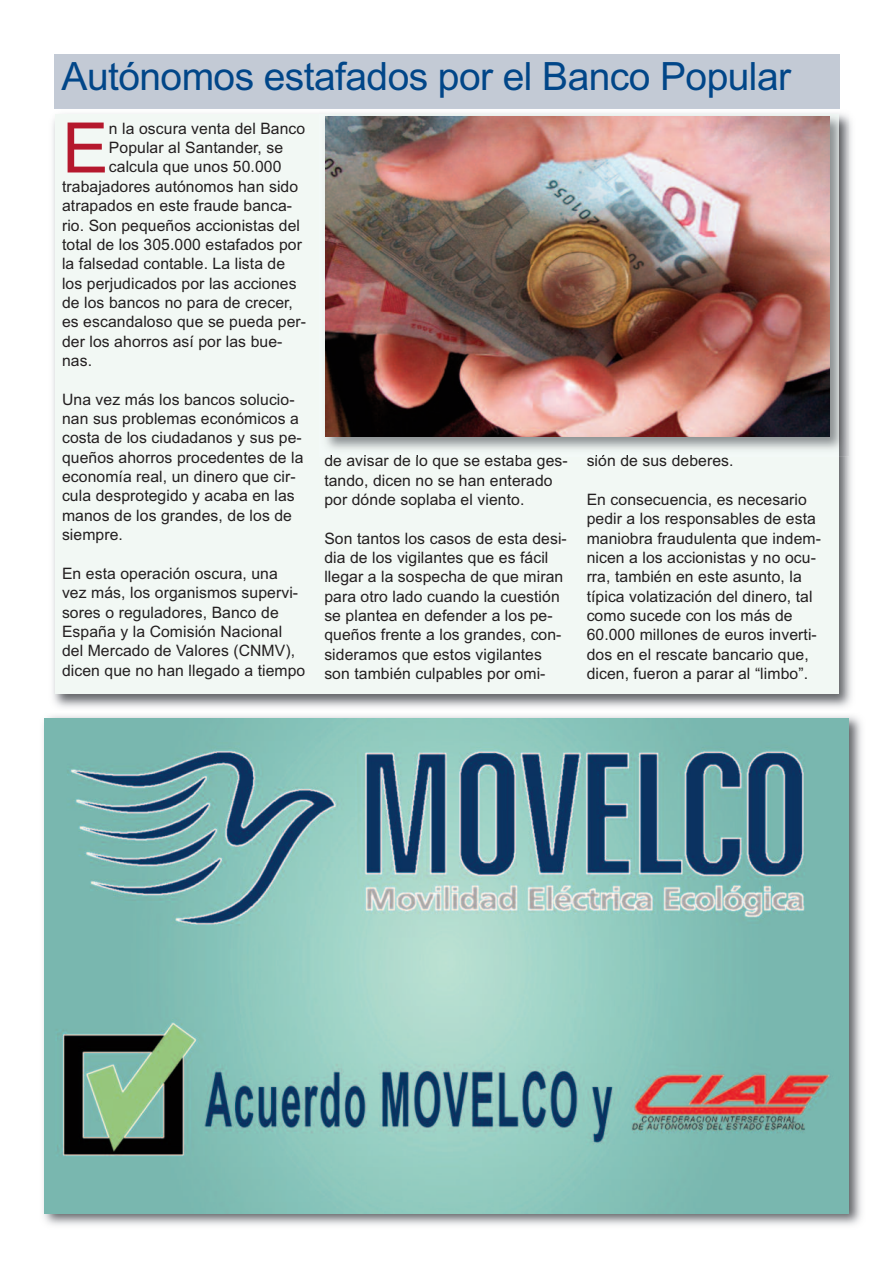
<style>
.page{position:relative;width:893px;height:1263px;background:#fff}
.page>*{position:absolute;margin:0;border:0;box-sizing:border-box;transform-origin:0 0}
.t1{font:69.75px "Arial";color:#b5182d}
.t2{font:39px "Arial";letter-spacing:-.015em;color:#014688}
.t3{font:15.75px/19.4px "Arial";letter-spacing:.005em;color:#231f20}
</style>
<div class="page">
<img style="left:53px;top:108px;width:799px;height:600px">
<div style="left:55px;top:115px;width:783px;height:579px;background:#f2f8f4"></div>
<div style="left:54px;top:54px;width:785px;height:54px;background:#c3cad5"></div>
<img style="left:54px;top:108px;width:785px;height:1px">
<img style="left:43px;top:715px;width:819px;height:510px">
<img style="left:44px;top:718px;width:805px;height:495px">
<img style="left:319px;top:110px;width:530px;height:346px">
<img style="left:329px;top:455px;width:72px;height:1px">
<img style="left:594px;top:455px;width:72px;height:1px">
<img style="left:326px;top:116px;width:504px;height:321px">
<h2 class="t2" style="left:62px;top:54px;width:731px">Autónomos estafados por el Banco Popular</h2>
<h1 class="t1" style="left:62px;top:108px;width:48px">E</h1>
<p class="t3" style="left:109px;top:119px;width:198px">n la oscura venta del Banco</p>
<p class="t3" style="left:109px;top:138px;width:176px">Popular al Santander, se</p>
<p class="t3" style="left:109px;top:157px;width:174px">calcula que unos 50.000</p>
<p class="t3" style="left:62px;top:177px;width:238px">trabajadores autónomos han sido</p>
<p class="t3" style="left:62px;top:196px;width:232px">atrapados en este fraude banca-</p>
<p class="t3" style="left:62px;top:215px;width:240px">rio. Son pequeños accionistas del</p>
<p class="t3" style="left:62px;top:235px;width:241px">total de los 305.000 estafados por</p>
<p class="t3" style="left:62px;top:254px;width:225px">la falsedad contable. La lista de</p>
<p class="t3" style="left:62px;top:273px;width:236px">los perjudicados por las acciones</p>
<p class="t3" style="left:62px;top:293px;width:232px">de los bancos no para de crecer,</p>
<p class="t3" style="left:62px;top:312px;width:246px">es escandaloso que se pueda per-</p>
<p class="t3" style="left:62px;top:332px;width:222px">der los ahorros así por las bue-</p>
<p class="t3" style="left:62px;top:351px;width:32px">nas.</p>
<p class="t3" style="left:62px;top:390px;width:243px">Una vez más los bancos solucio&shy;nan sus problemas económicos a costa de los ciudadanos y sus pe&shy;queños ahorros procedentes de la economía real, un dinero que cir&shy;cula desprotegido y acaba en las manos de los grandes, de los de siempre.</p>
<p class="t3" style="left:62px;top:564px;width:245px">En esta operación oscura, una vez más, los organismos supervi&shy;sores o reguladores, Banco de<br>España y la Comisión Nacional del Mercado de Valores (CNMV), dicen que no han llegado a tiempo</p>
<p class="t3" style="left:324px;top:451px;width:245px">de avisar de lo que se estaba ges&shy;tando, dicen no se han enterado por dónde soplaba el viento.</p>
<p class="t3" style="left:324px;top:529px;width:244px">Son tantos los casos de esta desi&shy;dia de los vigilantes que es fácil llegar a la sospecha de que miran para otro lado cuando la cuestión se plantea en defender a los pe&shy;queños frente a los grandes, con&shy;sideramos que estos vigilantes son también culpables por omi-</p>
<p class="t3" style="left:587px;top:451px;width:148px">sión de sus deberes.</p>
<p class="t3" style="left:587px;top:490px;width:236px">En consecuencia, es necesario pedir a los responsables de esta maniobra fraudulenta que indem&shy;nicen a los accionistas y no ocu&shy;rra, también en este asunto, la típica volatización del dinero, tal como sucede con los más de<br>60.000 millones de euros inverti&shy;dos en el rescate bancario que, dicen, fueron a parar al “limbo”.</p>
</div>
